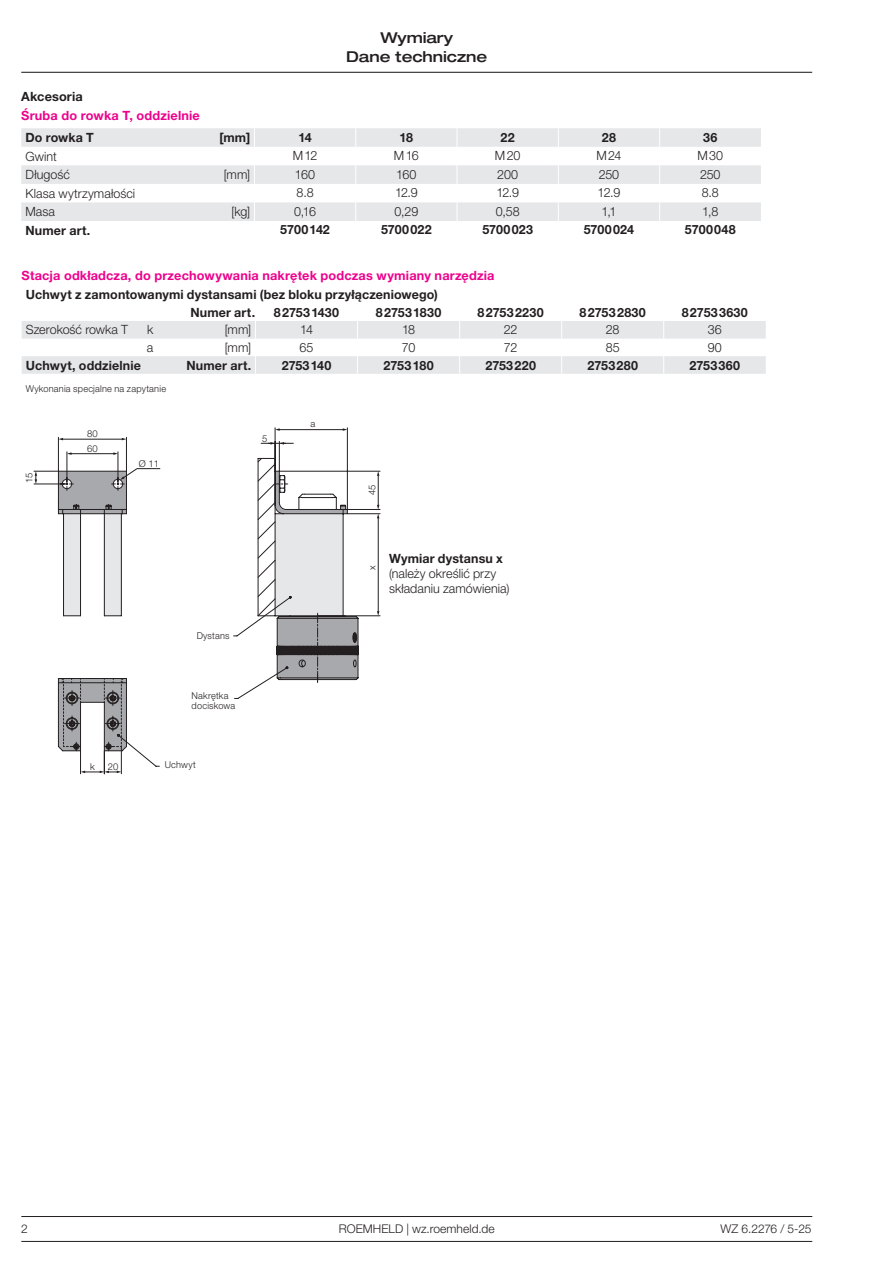
<style>
.page{position:relative;width:893px;height:1263px;background:#fff}
.page>*{position:absolute;margin:0;border:0;box-sizing:border-box;transform-origin:0 0}
.t1{font:500 expanded 15px/18.8px "Helvetica Neue LT Pro";letter-spacing:-.005em;color:#231f20;text-align:center}
.t2{font:700 12.75px/17.5px "Helvetica Neue LT Pro";letter-spacing:.01em;color:#231f20}
.t3{font:300 12.75px/15.3px "Helvetica Neue LT Pro";letter-spacing:.005em;color:#231f20}
.t4{font:700 12.75px "Helvetica Neue LT Pro";letter-spacing:.01em;color:#ed028c}
.t5{font:300 12px "Helvetica Neue LT Pro";letter-spacing:.005em;color:#231f20}
.t6{font:300 9.45px/10.5px "Helvetica Neue LT Pro";letter-spacing:.02em;color:#231f20}
.t7{font:300 9.45px "Helvetica Neue";color:#231f20}
</style>
<div class="page">
<hr style="left:21px;top:72px;width:791px;height:1px;background:#231f20">
<svg style="left:34px;top:427px;width:346px;height:347px"></svg>
<svg style="left:35px;top:471px;width:2px;height:13px"></svg>
<hr style="left:62px;top:439px;width:61px;height:1px;background:#231f20">
<hr style="left:71px;top:453px;width:43px;height:1px;background:#231f20">
<svg style="left:67px;top:452px;width:5px;height:3px"></svg>
<svg style="left:113px;top:452px;width:5px;height:3px"></svg>
<svg style="left:58px;top:468px;width:300px;height:283px"></svg>
<svg style="left:261px;top:442px;width:32px;height:3px"></svg>
<hr style="left:279px;top:429px;width:65px;height:1px;background:#231f20">
<svg style="left:275px;top:428px;width:5px;height:3px"></svg>
<hr style="left:378px;top:517px;width:1px;height:95px;background:#231f20">
<hr style="left:378px;top:475px;width:1px;height:31px;background:#231f20">
<svg style="left:377px;top:505px;width:2px;height:13px"></svg>
<svg style="left:81px;top:771px;width:40px;height:2px"></svg>
<hr style="left:21px;top:1241px;width:791px;height:1px;background:#231f20">
<hr style="left:21px;top:1216px;width:791px;height:1px;background:#231f20">
<svg style="left:21px;top:128px;width:740px;height:93px;fill:#e6e7e9"></svg>
<svg style="left:254px;top:128px;width:1px;height:93px"></svg>
<svg style="left:355px;top:128px;width:1px;height:93px"></svg>
<svg style="left:457px;top:128px;width:1px;height:93px"></svg>
<svg style="left:558px;top:128px;width:1px;height:93px"></svg>
<svg style="left:659px;top:128px;width:1px;height:93px"></svg>
<svg style="left:22px;top:321px;width:744px;height:53px"></svg>
<p class="t1" style="left:346px;top:28px;width:142px">Wymiary<br>Dane techniczne</p>
<p class="t2" style="left:21px;top:88px;width:63px">Akcesoria</p>
<p class="t2" style="left:26px;top:128px;width:70px">Do rowka T</p>
<p class="t2" style="left:220px;top:128px;width:32px">[mm]</p>
<p class="t2" style="left:298px;top:128px;width:15px">14</p>
<p class="t2" style="left:400px;top:128px;width:15px">18</p>
<p class="t2" style="left:501px;top:128px;width:16px">22</p>
<p class="t2" style="left:602px;top:128px;width:16px">28</p>
<p class="t2" style="left:703px;top:128px;width:16px">36</p>
<p class="t3" style="left:26px;top:148px;width:33px">Gwint</p>
<p class="t3" style="left:293px;top:148px;width:26px">M12</p>
<p class="t3" style="left:394px;top:148px;width:26px">M16</p>
<p class="t3" style="left:495px;top:148px;width:27px">M20</p>
<p class="t3" style="left:596px;top:148px;width:26px">M24</p>
<p class="t3" style="left:697px;top:148px;width:27px">M30</p>
<p class="t3" style="left:26px;top:167px;width:46px">Długość</p>
<p class="t3" style="left:224px;top:167px;width:28px">[mm]</p>
<p class="t3" style="left:295px;top:166px;width:22px">160</p>
<p class="t3" style="left:396px;top:166px;width:22px">160</p>
<p class="t3" style="left:497px;top:166px;width:22px">200</p>
<p class="t3" style="left:599px;top:166px;width:22px">250</p>
<p class="t3" style="left:700px;top:166px;width:22px">250</p>
<p class="t3" style="left:26px;top:185px;width:111px">Klasa wytrzymałości</p>
<p class="t3" style="left:297px;top:185px;width:19px">8.8</p>
<p class="t3" style="left:395px;top:185px;width:24px">12.9</p>
<p class="t3" style="left:496px;top:185px;width:24px">12.9</p>
<p class="t3" style="left:598px;top:185px;width:24px">12.9</p>
<p class="t3" style="left:702px;top:185px;width:19px">8.8</p>
<p class="t3" style="left:26px;top:204px;width:31px">Masa</p>
<p class="t3" style="left:231px;top:204px;width:20px">[kg]</p>
<p class="t3" style="left:294px;top:203px;width:23px">0,16</p>
<p class="t3" style="left:394px;top:203px;width:25px">0,29</p>
<p class="t3" style="left:496px;top:203px;width:25px">0,58</p>
<p class="t3" style="left:601px;top:203px;width:17px">1,1</p>
<p class="t3" style="left:702px;top:203px;width:18px">1,8</p>
<p class="t2" style="left:26px;top:221px;width:66px">Numer art.</p>
<p class="t2" style="left:280px;top:221px;width:51px">5700142</p>
<p class="t2" style="left:381px;top:221px;width:52px">5700022</p>
<p class="t2" style="left:482px;top:221px;width:52px">5700023</p>
<p class="t2" style="left:584px;top:221px;width:52px">5700024</p>
<p class="t2" style="left:685px;top:221px;width:52px">5700048</p>
<p class="t4" style="left:21px;top:108px;width:180px">Śruba do rowka T, oddzielnie</p>
<p class="t4" style="left:22px;top:268px;width:474px">Stacja odkładcza, do przechowywania nakrętek podczas wymiany narzędzia</p>
<p class="t2" style="left:190px;top:286px;width:249px;text-indent:-165px">Uchwyt z zamontowanymi dystansami (bez bloku przyłączeniowego)<br>Numer art.</p>
<p class="t2" style="left:274px;top:303px;width:67px">827531430</p>
<p class="t2" style="left:376px;top:303px;width:67px">827531830</p>
<p class="t2" style="left:478px;top:303px;width:68px">827532230</p>
<p class="t2" style="left:580px;top:303px;width:68px">827532830</p>
<p class="t2" style="left:682px;top:303px;width:68px">827533630</p>
<p class="t3" style="left:26px;top:322px;width:104px">Szerokość rowka T</p>
<p class="t3" style="left:147px;top:322px;width:8px">k</p>
<p class="t3" style="left:225px;top:322px;width:28px">[mm]</p>
<p class="t3" style="left:300px;top:322px;width:14px">14</p>
<p class="t3" style="left:402px;top:322px;width:15px">18</p>
<p class="t3" style="left:504px;top:322px;width:15px">22</p>
<p class="t3" style="left:606px;top:322px;width:15px">28</p>
<p class="t3" style="left:708px;top:322px;width:15px">36</p>
<p class="t3" style="left:147px;top:339px;width:8px">a</p>
<p class="t3" style="left:225px;top:339px;width:28px">[mm]</p>
<p class="t3" style="left:300px;top:339px;width:15px">65</p>
<p class="t3" style="left:402px;top:339px;width:15px">70</p>
<p class="t3" style="left:504px;top:339px;width:15px">72</p>
<p class="t3" style="left:606px;top:339px;width:15px">85</p>
<p class="t3" style="left:708px;top:339px;width:16px">90</p>
<p class="t2" style="left:26px;top:356px;width:117px">Uchwyt, oddzielnie</p>
<p class="t2" style="left:187px;top:356px;width:66px">Numer art.</p>
<p class="t2" style="left:282px;top:356px;width:51px">2753140</p>
<p class="t2" style="left:384px;top:356px;width:52px">2753180</p>
<p class="t2" style="left:485px;top:356px;width:52px">2753220</p>
<p class="t2" style="left:587px;top:356px;width:52px">2753280</p>
<p class="t2" style="left:689px;top:356px;width:52px">2753360</p>
<p class="t6" style="left:26px;top:383px;width:142px">Wykonania specjalne na zapytanie</p>
<p class="t7" style="left:87px;top:428px;width:12px">80</p>
<p class="t7" style="left:23px;top:483px;width:12px;rotate:-90deg">15</p>
<p class="t7" style="left:87px;top:442px;width:12px">60</p>
<p class="t7" style="left:139px;top:458px;width:22px">Ø 11</p>
<p class="t7" style="left:262px;top:433px;width:7px">5</p>
<p class="t7" style="left:311px;top:418px;width:6px">a</p>
<p class="t7" style="left:90px;top:760px;width:6px">k</p>
<p class="t7" style="left:108px;top:760px;width:12px">20</p>
<p class="t6" style="left:197px;top:630px;width:34px">Dystans</p>
<p class="t6" style="left:192px;top:690px;width:45px">Nakrętka dociskowa</p>
<p class="t6" style="left:165px;top:759px;width:33px">Uchwyt</p>
<p class="t7" style="left:366px;top:495px;width:12px;rotate:-90deg">45</p>
<p class="t7" style="left:366px;top:570px;width:6px;rotate:-90deg">x</p>
<p class="t2" style="left:389px;top:549px;width:115px">Wymiar dystansu x</p>
<p class="t3" style="left:389px;top:565px;width:122px">(należy określić przy składaniu zamówienia)</p>
<p class="t5" style="left:21px;top:1222px;width:8px">2</p>
<p class="t5" style="left:339px;top:1222px;width:157px">ROEMHELD | wz.roemheld.de</p>
<p class="t5" style="left:720px;top:1222px;width:92px">WZ 6.2276 / 5-25</p>
</div>
